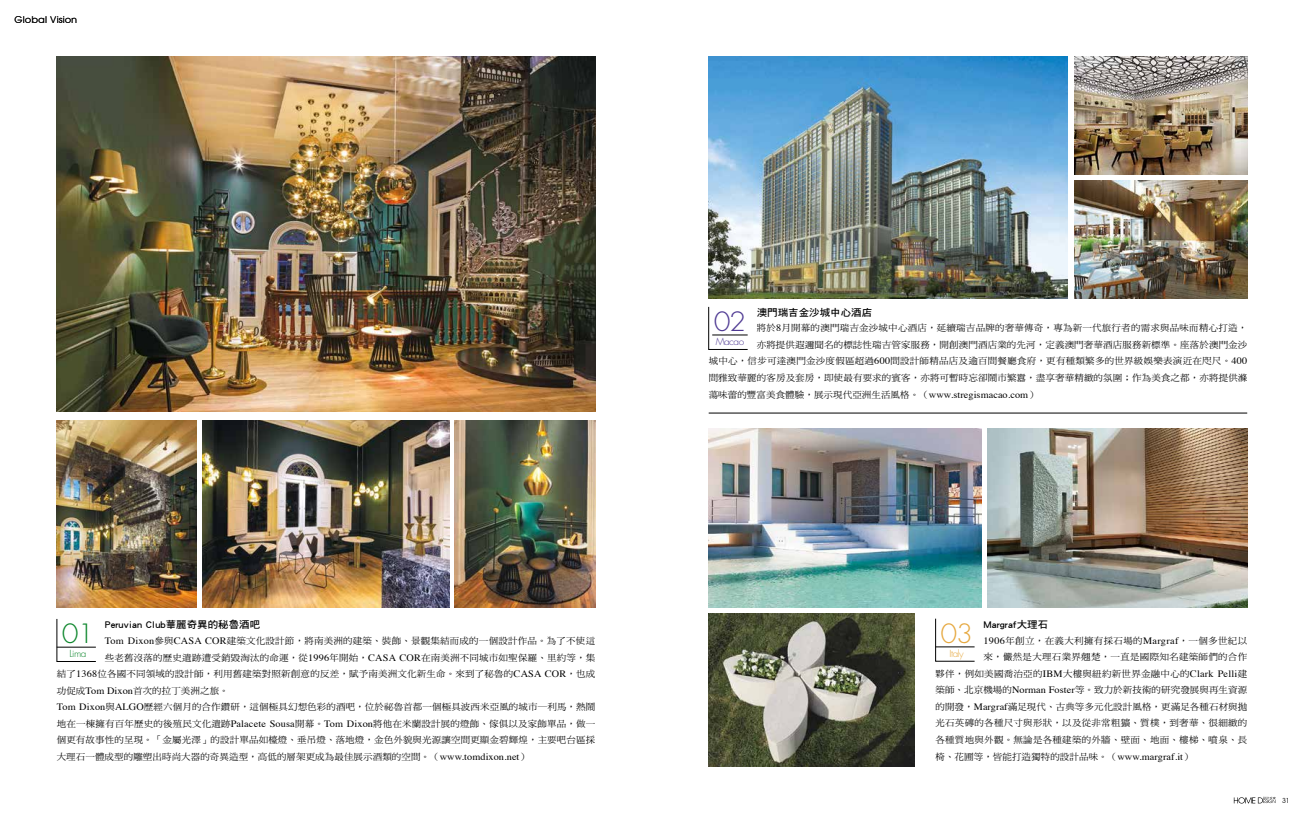
<style>
.page{position:relative;width:1304px;height:823px;background:#fff}
.page>*{position:absolute;margin:0;border:0;box-sizing:border-box;transform-origin:0 0}
.t1{font:300 25.8px "Futura";color:#0f872e;scale:1.05 1}
.t2{font:300 25.8px "Futura";color:#e6a83f;scale:1.05 1}
.t3{font:300 25.8px "Futura";color:#4f3a93;scale:1.05 1}
.t4{font:10px "DF Hei Std W7";color:#000;scale:1.05 1}
.t5{font:9.5px "Avant Garde";color:#000;scale:1.05 1}
.t6{font:300 9.5px "Futura";letter-spacing:-.05em;color:#e6a83f;scale:1.05 1}
.t7{font:300 9.5px "Futura";letter-spacing:-.05em;color:#4f3a93;scale:1.05 1}
.t8{font:300 9.5px "Futura";color:#0f872e;scale:1.05 1}
.t9{font:9px "DF Ming Std W5";letter-spacing:.015em;color:#000;scale:1.05 1}
.t10{font:9px "DF Ming Std W5";letter-spacing:.035em;color:#000;scale:1.05 1}
.t11{font:7px "Avant Garde";color:#000}
.s1{font-family:"Times";font-size:9.7px}
</style>
<div class="page">
<svg style="left:1234px;top:796px;width:42px;height:7px"></svg>
<img style="left:203px;top:420px;width:246px;height:187px">
<img style="left:57px;top:57px;width:538px;height:354px">
<img style="left:709px;top:57px;width:358px;height:241px">
<img style="left:1074px;top:57px;width:173px;height:117px">
<img style="left:1074px;top:180px;width:173px;height:118px">
<img style="left:709px;top:613px;width:205px;height:152px">
<img style="left:57px;top:420px;width:140px;height:187px">
<img style="left:455px;top:420px;width:140px;height:187px">
<hr style="left:709px;top:412px;width:538px;height:1px;background:#000">
<svg style="left:708px;top:306px;width:40px;height:43px"></svg>
<svg style="left:935px;top:618px;width:40px;height:43px"></svg>
<svg style="left:57px;top:619px;width:39px;height:42px"></svg>
<img style="left:709px;top:428px;width:273px;height:179px">
<img style="left:987px;top:428px;width:260px;height:179px">
<p class="t5" style="left:14px;top:13px;width:62px">Global Vision</p>
<p class="t4" style="left:757px;top:306px;width:111px">澳門瑞吉金沙城中心酒店</p>
<p class="t9" style="left:757px;top:323px;width:469px">將於<span class="s1">8</span>月開幕的澳門瑞吉金沙城中心酒店，延續瑞吉品牌的奢華傳奇，專為新一代旅行者的需求與品味而精心打造，</p>
<p class="t9" style="left:757px;top:339px;width:469px">亦將提供遐邇聞名的標誌性瑞吉管家服務，開創澳門酒店業的先河，定義澳門奢華酒店服務新標準。座落於澳門金沙</p>
<p class="t9" style="left:709px;top:356px;width:514px">城中心，信步可達澳門金沙度假區超過<span class="s1">600</span>間設計師精品店及逾百間餐廳食府，更有種類繁多的世界級娛樂表演近在咫尺。<span class="s1">400</span></p>
<p class="t9" style="left:709px;top:372px;width:515px">間雅致華麗的客房及套房，即使最有要求的賓客，亦將可暫時忘卻鬧市繁囂，盡享奢華精緻的氛圍；作為美食之都，亦將提供滌</p>
<p class="t9" style="left:709px;top:389px;width:315px">蕩味蕾的豐富美食體驗，展示現代亞洲生活風格。（<span class="s1">www.stregismacao.com</span>）</p>
<h1 class="t3" style="left:714px;top:305px;width:32px">02</h1>
<p class="t7" style="left:716px;top:335px;width:29px">Macao</p>
<p class="t4" style="left:105px;top:619px;width:150px">Peruvian Club華麗奇異的秘魯酒吧</p>
<p class="t9" style="left:105px;top:635px;width:469px"><span class="s1">Tom Dixon</span>參與<span class="s1">CASA COR</span>建築文化設計節，將南美洲的建築、裝飾、景觀集結而成的一個設計作品。為了不使這</p>
<p class="t9" style="left:105px;top:652px;width:469px">些老舊沒落的歷史遺跡遭受銷毀淘汰的命運，從<span class="s1">1996</span>年開始，<span class="s1">CASA COR</span>在南美洲不同城市如聖保羅、里約等，集</p>
<p class="t9" style="left:57px;top:668px;width:514px">結了<span class="s1">1368</span>位各國不同領域的設計師，利用舊建築對照新創意的反差，賦予南美洲文化新生命。來到了秘魯的<span class="s1">CASA COR</span>，也成</p>
<p class="t9" style="left:57px;top:685px;width:165px">功促成<span class="s1">Tom Dixon</span>首次的拉丁美洲之旅。</p>
<p class="t9" style="left:57px;top:701px;width:514px"><span class="s1">Tom Dixon</span>與<span class="s1">ALGO</span>歷經六個月的合作鑽研，這個極具幻想色彩的酒吧，位於祕魯首都一個極具波西米亞風的城市─利馬，熱鬧</p>
<p class="t9" style="left:57px;top:718px;width:514px">地在一棟擁有百年歷史的後殖民文化遺跡<span class="s1">Palacete Sousa</span>開幕。<span class="s1">Tom Dixon</span>將他在米蘭設計展的燈飾、傢俱以及家飾單品，做一</p>
<p class="t9" style="left:57px;top:734px;width:514px">個更有故事性的呈現。「金屬光澤」的設計單品如檯燈、垂吊燈、落地燈，金色外貌與光源讓空間更顯金碧輝煌，主要吧台區採</p>
<p class="t9" style="left:57px;top:751px;width:451px">大理石一體成型的雕塑出時尚大器的奇異造型，高低的層架更成為最佳展示酒類的空間。（<span class="s1">www.tomdixon.net</span>）</p>
<p class="t4" style="left:983px;top:619px;width:63px">Margraf大理石</p>
<p class="t10" style="left:983px;top:635px;width:253px"><span class="s1">1906</span>年創立，在義大利擁有採石場的<span class="s1">Margraf</span>，一個多世紀以</p>
<p class="t9" style="left:983px;top:652px;width:253px">來，儼然是大理石業界翹楚，一直是國際知名建築師們的合作</p>
<p class="t9" style="left:935px;top:668px;width:298px">夥伴，例如美國喬治亞的<span class="s1">IBM</span>大樓與紐約新世界金融中心的<span class="s1">Clark Pelli</span>建</p>
<p class="t9" style="left:935px;top:685px;width:298px">築師、北京機場的<span class="s1">Norman Foster</span>等。致力於新技術的研究發展與再生資源</p>
<p class="t9" style="left:935px;top:701px;width:299px">的開發，<span class="s1">Margraf</span>滿足現代、古典等多元化設計風格，更滿足各種石材與拋</p>
<p class="t9" style="left:935px;top:718px;width:298px">光石英磚的各種尺寸與形狀，以及從非常粗獷、質樸，到奢華、很細緻的</p>
<p class="t9" style="left:935px;top:734px;width:298px">各種質地與外觀。無論是各種建築的外牆、壁面、地面、樓梯、噴泉、長</p>
<p class="t9" style="left:935px;top:751px;width:246px">椅、花圃等，皆能打造獨特的設計品味。（<span class="s1">www.margraf.it</span>）</p>
<h1 class="t1" style="left:62px;top:616px;width:32px">01</h1>
<h1 class="t2" style="left:941px;top:616px;width:32px">03</h1>
<p class="t8" style="left:70px;top:647px;width:18px">Lima</p>
<p class="t6" style="left:950px;top:647px;width:15px">Italy</p>
<p class="t11" style="left:1282px;top:796px;width:9px">31</p>
</div>
